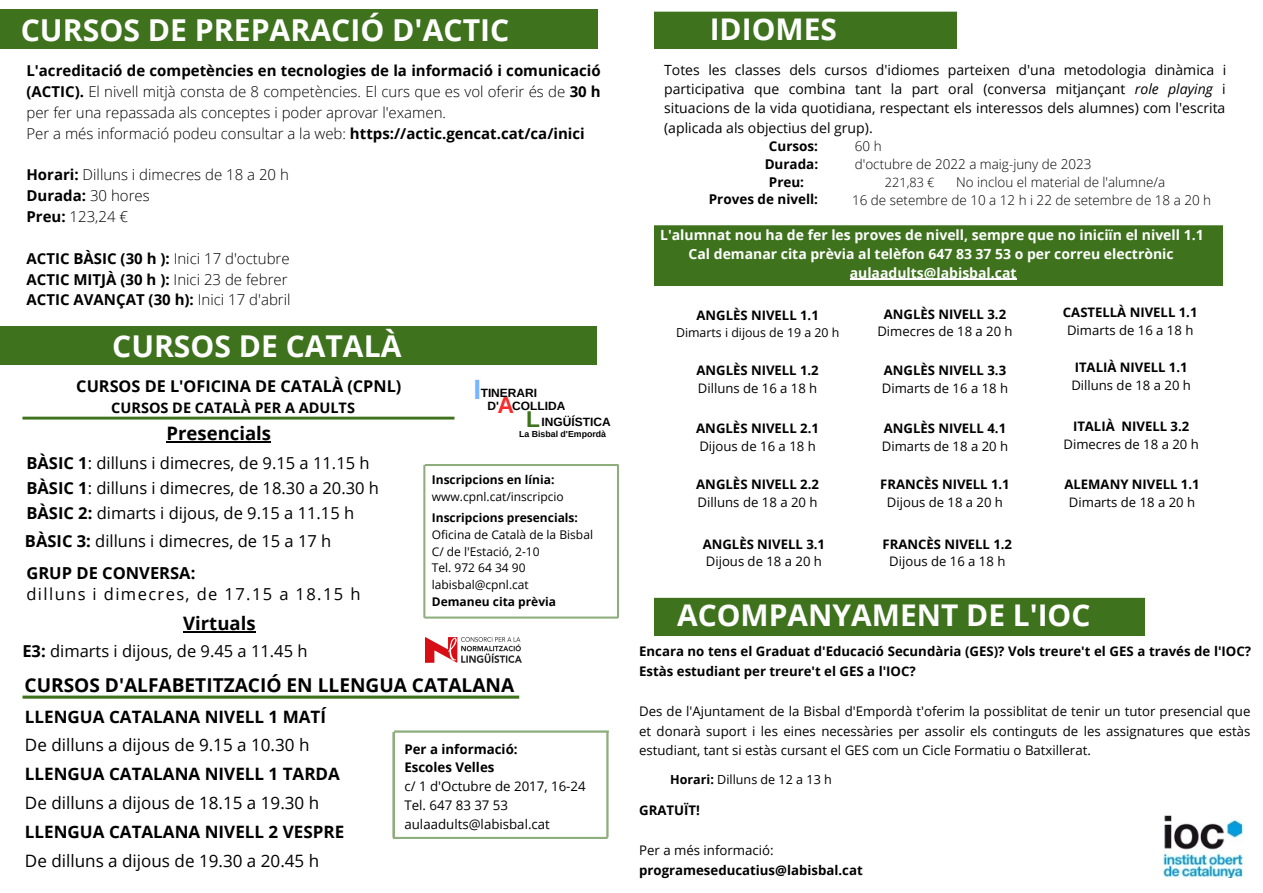
<style>
.page{position:relative;width:1263px;height:893px;background:#fff}
.page>*{position:absolute;margin:0;border:0;box-sizing:border-box;transform-origin:0 0}
.t1{font:700 30.15px "Open Sans";color:#fff}
.t2{font:700 30.08px "Open Sans";color:#fff}
.t3{font:700 29.92px "Open Sans";color:#fff}
.t4{font:700 27.83px "Arimo";color:#76b5ff}
.t5{font:700 19.12px "Open Sans";color:#000}
.t6{font:700 18.52px "Open Sans";color:#000}
.t7{font:17.02px "Open Sans";color:#000}
.t8{font:700 17.02px "Open Sans";color:#000}
.t9{font:16.5px/25.3px "Open Sans";color:#000}
.t10{font:16.5px "Open Sans";letter-spacing:.085em;color:#000}
.t11{font:700 16.5px "Open Sans";color:#000}
.t12{font:700 16.27px "Open Sans";color:#000}
.t13{font:300 15px/20.9px "Open Sans";color:#000}
.t14{font:700 15px/20.9px "Open Sans";color:#000}
.t15{font:700 14.48px "Open Sans";color:#000}
.t16{font:14.02px/19px "Open Sans";color:#000;text-align:justify}
.t17{font:700 14.02px/18.7px "Open Sans";color:#fff;text-align:center}
.t18{font:300 13.5px "Open Sans";color:#000}
.t19{font:700 13.5px "Open Sans";color:#000}
.t20{font:13.27px/18.8px "Open Sans";color:#000}
.t21{font:700 13.27px/18.8px "Open Sans";color:#000}
.t22{font:13.2px/19.9px "Open Sans";color:#000;text-align:justify}
.t23{font:700 13.2px/19.9px "Open Sans";color:#000}
.t24{font:700 13.12px "Open Sans";color:#000}
.t25{font:13.12px "Open Sans";color:#000}
.t26{font:300 12.75px "Open Sans";color:#000}
.t27{font:12.52px "Open Sans";color:#000}
.t28{font:12.38px "Open Sans";color:#000}
.t29{font:12px/16.8px "Open Sans";color:#000}
.t30{font:700 12px "Open Sans";color:#000}
.t31{font:700 12px/13.2px "Arimo";color:#000}
.t32{font:700 8.77px "Arimo";color:#000}
.s1{font-weight:700}
.s2{font-weight:300}
.s3{font-size:23.17px;color:#fa2b2b}
.s4{font-size:22.8px;color:#3e721d}
.s5{font-style:italic}
</style>
<div class="page">
<div style="left:654px;top:12px;width:302px;height:37px;background:#3e721d"></div>
<svg style="left:392px;top:730px;width:217px;height:109px"></svg>
<svg style="left:423px;top:464px;width:196px;height:154px"></svg>
<div style="left:0;top:10px;width:597px;height:39px;background:#3e721d"></div>
<svg style="left:23px;top:695px;width:496px;height:3px"></svg>
<svg style="left:22px;top:417px;width:432px;height:2px"></svg>
<hr style="left:167px;top:441px;width:104px;height:1px;background:#000">
<hr style="left:183px;top:631px;width:73px;height:2px;background:#000">
<div style="left:0;top:327px;width:597px;height:37px;background:#3e721d"></div>
<div style="left:654px;top:225px;width:568px;height:60px;background:#3e721d"></div>
<hr style="left:850px;top:279px;width:167px;height:1px;background:#fff">
<img style="left:1163px;top:815px;width:81px;height:63px">
<div style="left:654px;top:598px;width:490px;height:37px;background:#3e721d"></div>
<img style="left:425px;top:637px;width:96px;height:25px">
<h1 class="t1" style="left:21px;top:8px;width:490px">CURSOS DE PREPARACIÓ D'ACTIC</h1>
<p class="t13" style="left:26px;top:60px;width:576px"><span class="s1">L'acreditació de competències en tecnologies de la informació i comunicació (ACTIC).</span> El nivell mitjà consta de 8 competències. El curs que es vol oferir és de <span class="s1">30 h </span>per fer una repassada als conceptes i poder aprovar l'examen.<br>Per a més informació podeu consultar a la web: <span class="s1">https://actic.gencat.cat/ca/inici</span></p>
<p class="t13" style="left:26px;top:164px;width:264px"><span class="s1">Horari:</span> Dilluns i dimecres de 18 a 20 h<br><span class="s1">Durada:</span> 30 hores<br><span class="s1">Preu:</span> 123,24 €</p>
<p class="t14" style="left:26px;top:247px;width:266px">ACTIC BÀSIC (30 h ): <span class="s2">Inici 17 d'octubre<br></span>ACTIC MITJÀ (30 h ): <span class="s2">Inici 23 de febrer<br></span>ACTIC AVANÇAT (30 h): <span class="s2">Inici 17 d'abril</span></p>
<h2 class="t2" style="left:112px;top:325px;width:291px">CURSOS DE CATALÀ</h2>
<p class="t12" style="left:76px;top:375px;width:327px">CURSOS DE L'OFICINA DE CATALÀ (CPNL)</p>
<p class="t15" style="left:111px;top:397px;width:245px">CURSOS DE CATALÀ PER A ADULTS</p>
<p class="t6" style="left:167px;top:420px;width:106px">Presencials</p>
<p class="t9" style="left:26px;top:449px;width:354px"><span class="s1">BÀSIC 1</span>: dilluns i dimecres, de 9.15 a 11.15 h<br><span class="s1">BÀSIC 1</span>: dilluns i dimecres, de 18.30 a 20.30 h<br><span class="s1">BÀSIC 2:</span> dimarts i dijous, de 9.15 a 11.15 h</p>
<p class="t9" style="left:25px;top:528px;width:308px"><span class="s1">BÀSIC 3:</span> dilluns i dimecres, de 15 a 17 h</p>
<p class="t11" style="left:26px;top:561px;width:170px">GRUP DE CONVERSA:</p>
<p class="t10" style="left:26px;top:583px;width:335px">dilluns i dimecres, de 17.15 a 18.15 h</p>
<p class="t6" style="left:183px;top:610px;width:74px">Virtuals</p>
<p class="t9" style="left:22px;top:638px;width:287px"><span class="s1">E3:</span> dimarts i dijous, de 9.45 a 11.45 h</p>
<h3 class="t4" style="left:474px;top:374px;width:9px">I</h3>
<p class="t31" style="left:487px;top:386px;width:79px;text-indent:-7px">TINERARI<br>D'<span class="s3">A</span>COLLIDA</p>
<p class="t31" style="left:526px;top:415px;width:86px"><span class="s4">L</span>INGÜÍSTICA</p>
<p class="t32" style="left:519px;top:429px;width:88px">La Bisbal d'Empordà</p>
<p class="t30" style="left:432px;top:471px;width:124px">Inscripcions en línia:</p>
<p class="t29" style="left:432px;top:487px;width:134px">www.cpnl.cat/inscripcio</p>
<p class="t30" style="left:432px;top:509px;width:148px">Inscripcions presencials:</p>
<p class="t29" style="left:432px;top:526px;width:163px">Oficina de Català de la Bisbal<br>C/ de l'Estació, 2-10<br>Tel. 972 64 34 90 labisbal@cpnl.cat</p>
<p class="t30" style="left:432px;top:593px;width:126px">Demaneu cita prèvia</p>
<p class="t5" style="left:25px;top:671px;width:491px">CURSOS D'ALFABETITZACIÓ EN LLENGUA CATALANA</p>
<p class="t8" style="left:25px;top:704px;width:303px">LLENGUA CATALANA NIVELL 1 MATÍ</p>
<p class="t7" style="left:25px;top:733px;width:286px">De dilluns a dijous de 9.15 a 10.30 h</p>
<p class="t8" style="left:25px;top:762px;width:317px">LLENGUA CATALANA NIVELL 1 TARDA</p>
<p class="t7" style="left:25px;top:791px;width:296px">De dilluns a dijous de 18.15 a 19.30 h</p>
<p class="t8" style="left:25px;top:819px;width:321px">LLENGUA CATALANA NIVELL 2 VESPRE</p>
<p class="t7" style="left:25px;top:848px;width:296px">De dilluns a dijous de 19.30 a 20.45 h</p>
<p class="t21" style="left:404px;top:739px;width:115px">Per a informació:<br>Escoles Velles</p>
<p class="t20" style="left:404px;top:776px;width:183px">c/ 1 d'Octubre de 2017, 16-24<br>Tel. 647 83 37 53 aulaadults@labisbal.cat</p>
<h3 class="t3" style="left:710px;top:8px;width:129px">IDIOMES</h3>
<p class="t16" style="left:664px;top:60px;width:564px">Totes les classes dels cursos d'idiomes parteixen d'una metodologia dinàmica i participativa que combina tant la part oral (conversa mitjançant <span class="s5">role playing</span> i situacions de la vida quotidiana, respectant els interessos dels alumnes) com l'escrita (aplicada als objectius del grup).</p>
<p class="t19" style="left:765px;top:155px;width:55px">Durada:</p>
<p class="t18" style="left:855px;top:155px;width:238px">d'octubre de 2022 a maig-juny de 2023</p>
<p class="t19" style="left:709px;top:190px;width:111px">Proves de nivell:</p>
<p class="t18" style="left:852px;top:190px;width:361px">16 de setembre de 10 a 12 h i 22 de setembre de 18 a 20 h</p>
<p class="t19" style="left:769px;top:136px;width:51px">Cursos:</p>
<p class="t18" style="left:855px;top:136px;width:28px">60 h</p>
<p class="t19" style="left:769px;top:172px;width:37px">Preu:</p>
<p class="t26" style="left:885px;top:173px;width:51px">221,83 €</p>
<p class="t18" style="left:956px;top:172px;width:210px">No inclou el material de l'alumne/a</p>
<p class="t17" style="left:660px;top:225px;width:545px">L'alumnat nou ha de fer les proves de nivell, sempre que no iniciïn el nivell 1.1<br>Cal demanar cita prèvia al telèfon 647 83 37 53 o per correu electrònic aulaadults@labisbal.cat</p>
<p class="t24" style="left:696px;top:306px;width:124px">ANGLÈS NIVELL 1.1</p>
<p class="t28" style="left:676px;top:323px;width:165px">Dimarts i dijous de 19 a 20 h</p>
<p class="t24" style="left:696px;top:361px;width:124px">ANGLÈS NIVELL 1.2</p>
<p class="t25" style="left:698px;top:379px;width:121px">Dilluns de 16 a 18 h</p>
<p class="t23" style="left:696px;top:418px;width:124px">ANGLÈS NIVELL 2.1</p>
<p class="t22" style="left:699px;top:435px;width:118px">Dijous de 16 a 18 h</p>
<p class="t23" style="left:696px;top:474px;width:124px">ANGLÈS NIVELL 2.2</p>
<p class="t22" style="left:698px;top:492px;width:121px">Dilluns de 18 a 20 h</p>
<p class="t24" style="left:703px;top:534px;width:124px">ANGLÈS NIVELL 3.1</p>
<p class="t25" style="left:706px;top:552px;width:118px">Dijous de 18 a 20 h</p>
<p class="t24" style="left:884px;top:305px;width:124px">ANGLÈS NIVELL 3.2</p>
<p class="t25" style="left:877px;top:322px;width:137px">Dimecres de 18 a 20 h</p>
<p class="t24" style="left:884px;top:361px;width:124px">ANGLÈS NIVELL 3.3</p>
<p class="t25" style="left:882px;top:379px;width:128px">Dimarts de 16 a 18 h</p>
<p class="t24" style="left:884px;top:419px;width:124px">ANGLÈS NIVELL 4.1</p>
<p class="t25" style="left:882px;top:437px;width:128px">Dimarts de 18 a 20 h</p>
<p class="t24" style="left:880px;top:475px;width:131px">FRANCÈS NIVELL 1.1</p>
<p class="t25" style="left:887px;top:493px;width:118px">Dijous de 18 a 20 h</p>
<p class="t24" style="left:882px;top:534px;width:131px">FRANCÈS NIVELL 1.2</p>
<p class="t25" style="left:889px;top:552px;width:118px">Dijous de 16 a 18 h</p>
<p class="t24" style="left:1063px;top:303px;width:136px">CASTELLÀ NIVELL 1.1</p>
<p class="t25" style="left:1067px;top:321px;width:128px">Dimarts de 16 a 18 h</p>
<p class="t24" style="left:1075px;top:358px;width:114px">ITALIÀ NIVELL 1.1</p>
<p class="t25" style="left:1071px;top:376px;width:121px">Dilluns de 18 a 20 h</p>
<p class="t24" style="left:1073px;top:416px;width:118px">ITALIÀ NIVELL 3.2</p>
<p class="t25" style="left:1063px;top:434px;width:137px">Dimecres de 18 a 20 h</p>
<p class="t24" style="left:1064px;top:475px;width:137px">ALEMANY NIVELL 1.1</p>
<p class="t25" style="left:1069px;top:493px;width:128px">Dimarts de 18 a 20 h</p>
<h3 class="t3" style="left:677px;top:594px;width:415px">ACOMPANYAMENT DE L'IOC</h3>
<p class="t23" style="left:639px;top:641px;width:614px">Encara no tens el Graduat d'Educació Secundària (GES)? Vols treure't el GES a través de l'IOC?<br>Estàs estudiant per treure't el GES a l'IOC?</p>
<p class="t22" style="left:639px;top:700px;width:613px">Des de l'Ajuntament de la Bisbal d'Empordà t'oferim la possiblitat de tenir un tutor presencial que et donarà suport i les eines necessàries per assolir els continguts de les assignatures que estàs estudiant, tant si estàs cursant el GES com un Cicle Formatiu o Batxillerat.</p>
<p class="t27" style="left:670px;top:771px;width:163px"><span class="s1">Horari:</span> Dilluns de 12 a 13 h</p>
<p class="t23" style="left:639px;top:800px;width:62px">GRATUÏT!</p>
<p class="t22" style="left:639px;top:839px;width:136px">Per a més informació:</p>
<p class="t23" style="left:639px;top:859px;width:225px">programeseducatius@labisbal.cat</p>
</div>
